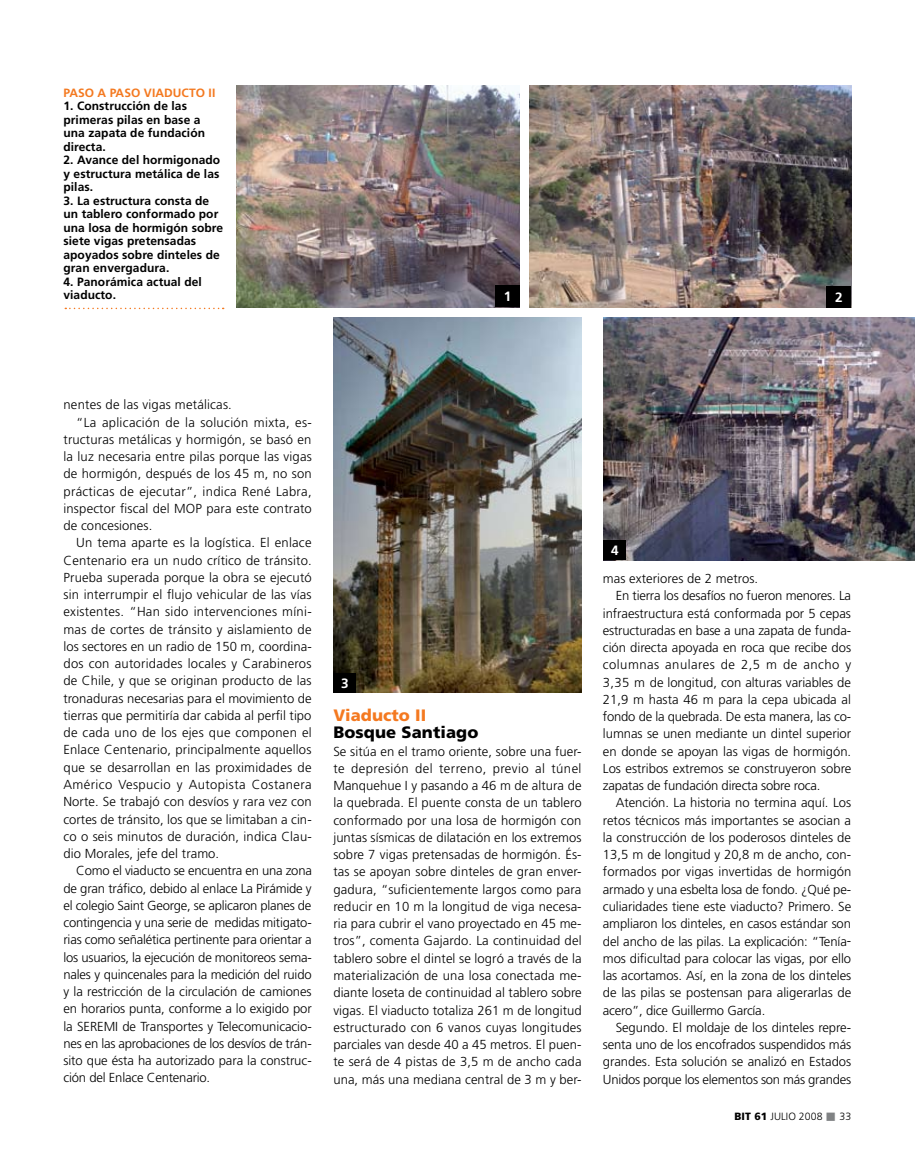
<style>
.page{position:relative;width:915px;height:1170px;background:#fff}
.page>*{position:absolute;margin:0;border:0;box-sizing:border-box;transform-origin:0 0}
.t1{font:900 16.5px "Frutiger";letter-spacing:.005em;color:#000}
.t2{font:900 16.5px "Frutiger";letter-spacing:.005em;color:#f47920}
.t3{font:700 13.5px "Frutiger";color:#fff}
.t4{font:300 13.05px/17.2px "Frutiger";color:#000;text-align:justify}
.t5{font:300 13.05px "Frutiger";letter-spacing:.02em;color:#000}
.t6{font:300 13.05px "Frutiger";letter-spacing:-.02em;color:#000}
.t7{font:300 13.05px "Frutiger";letter-spacing:.025em;color:#000}
.t8{font:300 13.05px "Frutiger";letter-spacing:.03em;color:#000}
.t9{font:300 13.05px "Frutiger";letter-spacing:.035em;color:#000}
.t10{font:700 12px/13.5px "Frutiger";letter-spacing:.005em;color:#000}
.t11{font:700 12px "Frutiger";letter-spacing:.005em;color:#f47920}
.t12{font:300 10.5px "Frutiger";letter-spacing:.005em;color:#000}
.s1{font-weight:900}
.s2{color:#808284}
</style>
<div class="page">
<img style="left:333px;top:317px;width:248px;height:375px">
<img style="left:236px;top:85px;width:283px;height:222px">
<img style="left:529px;top:85px;width:321px;height:222px">
<div style="left:495px;top:286px;width:24px;height:21px;background:#000"></div>
<div style="left:826px;top:286px;width:24px;height:21px;background:#000"></div>
<img style="left:603px;top:317px;width:311px;height:243px">
<div style="left:603px;top:540px;width:23px;height:20px;background:#000"></div>
<div style="left:333px;top:673px;width:23px;height:19px;background:#000"></div>
<svg style="left:65px;top:307px;width:158px;height:2px"></svg>
<p class="t11" style="left:63px;top:86px;width:149px">Paso a paso Viaducto II</p>
<p class="t10" style="left:63px;top:99px;width:143px">1. Construcción de las primeras pilas en base a una zapata de fundación directa.</p>
<p class="t10" style="left:63px;top:153px;width:158px;text-align:justify">2. Avance del hormigonado y estructura metálica de las pilas.</p>
<p class="t10" style="left:63px;top:194px;width:161px">3. La estructura consta de un tablero conformado por una losa de hormigón sobre siete vigas pretensadas apoyados sobre dinteles de gran envergadura.</p>
<p class="t10" style="left:63px;top:275px;width:140px">4. Panorámica actual del viaducto.</p>
<p class="t3" style="left:503px;top:288px;width:9px">1</p>
<p class="t3" style="left:834px;top:289px;width:9px">2</p>
<p class="t4" style="left:63px;top:396px;width:170px">nentes de las vigas metálicas.</p>
<p class="t7" style="left:76px;top:414px;width:237px">“La aplicación de la solución mixta, es-</p>
<p class="t4" style="left:63px;top:430px;width:249px">tructuras metálicas y hormigón, se basó en</p>
<p class="t4" style="left:63px;top:448px;width:250px">la luz necesaria entre pilas porque las vigas</p>
<p class="t4" style="left:63px;top:465px;width:250px">de hormigón, después de los 45 m, no son</p>
<p class="t7" style="left:63px;top:483px;width:250px">prácticas de ejecutar”, indica René Labra,</p>
<p class="t4" style="left:63px;top:499px;width:250px">inspector fiscal del MOP para este contrato</p>
<p class="t4" style="left:63px;top:517px;width:90px">de concesiones.</p>
<p class="t5" style="left:76px;top:535px;width:237px">U n tema aparte es la logística. El enlace</p>
<p class="t4" style="left:63px;top:551px;width:250px">Centenario era un nudo crítico de tránsito.</p>
<p class="t4" style="left:63px;top:568px;width:250px">Prueba superada porque la obra se ejecutó</p>
<p class="t4" style="left:63px;top:586px;width:249px">sin interrumpir el flujo vehicular de las vías</p>
<p class="t5" style="left:63px;top:604px;width:250px">existentes. “Han sido intervenciones míni-</p>
<p class="t4" style="left:63px;top:620px;width:249px">mas de cortes de tránsito y aislamiento de</p>
<p class="t4" style="left:63px;top:637px;width:250px">los sectores en un radio de 150 m, coordina-</p>
<p class="t5" style="left:63px;top:656px;width:249px">dos con autoridades locales y Carabineros</p>
<p class="t4" style="left:63px;top:672px;width:249px">de Chile, y que se originan producto de las</p>
<p class="t4" style="left:63px;top:689px;width:250px">tronaduras necesarias para el movimiento de</p>
<p class="t4" style="left:63px;top:706px;width:249px">tierras que permitiría dar cabida al perfil tipo</p>
<p class="t5" style="left:63px;top:725px;width:250px">de cada uno de los ejes que componen el</p>
<p class="t4" style="left:63px;top:741px;width:249px">Enlace Centenario, principalmente aquellos</p>
<p class="t5" style="left:63px;top:759px;width:249px">que se desarrollan en las proximidades de</p>
<p class="t8" style="left:63px;top:777px;width:249px">Américo Vespucio y Autopista Costanera</p>
<p class="t4" style="left:63px;top:793px;width:250px">Norte. Se trabajó con desvíos y rara vez con</p>
<p class="t4" style="left:63px;top:810px;width:250px">cortes de tránsito, los que se limitaban a cin-</p>
<p class="t4" style="left:63px;top:827px;width:250px">co o seis minutos de duración, indica Clau-</p>
<p class="t4" style="left:63px;top:844px;width:157px">dio Morales, jefe del tramo.</p>
<p class="t4" style="left:76px;top:862px;width:237px">Como el viaducto se encuentra en una zona</p>
<p class="t4" style="left:63px;top:879px;width:250px">de gran tráfico, debido al enlace La Pirámide y</p>
<p class="t4" style="left:63px;top:896px;width:249px">el colegio Saint George, se aplicaron planes de</p>
<p class="t6" style="left:63px;top:915px;width:250px">contingencia y una serie de medidas mitigato-</p>
<p class="t4" style="left:63px;top:931px;width:250px">rias como señalética pertinente para orientar a</p>
<p class="t4" style="left:63px;top:948px;width:250px">los usuarios, la ejecución de monitoreos sema-</p>
<p class="t4" style="left:63px;top:965px;width:250px">nales y quincenales para la medición del ruido</p>
<p class="t4" style="left:63px;top:982px;width:250px">y la restricción de la circulación de camiones</p>
<p class="t4" style="left:63px;top:1000px;width:249px">en horarios punta, conforme a lo exigido por</p>
<p class="t4" style="left:63px;top:1017px;width:250px">la SEREMI de Transportes y Telecomunicacio-</p>
<p class="t4" style="left:63px;top:1034px;width:250px">nes en las aprobaciones de los desvíos de trán-</p>
<p class="t4" style="left:63px;top:1051px;width:250px">sito que ésta ha autorizado para la construc-</p>
<p class="t4" style="left:63px;top:1069px;width:148px">ción del Enlace Centenario.</p>
<p class="t3" style="left:341px;top:675px;width:9px">3</p>
<p class="t2" style="left:333px;top:705px;width:94px">Viaducto II</p>
<p class="t1" style="left:333px;top:722px;width:146px">Bosque Santiago</p>
<p class="t4" style="left:333px;top:742px;width:250px">Se sitúa en el tramo oriente, sobre una fuer&shy;te depresión del terreno, previo al túnel Manquehue I y pasando a 46 m de altura de la quebrada. El puente consta de un tablero conformado por una losa de hormigón con juntas sísmicas de dilatación en los extremos sobre 7 vigas pretensadas de hormigón. És&shy;tas se apoyan sobre dinteles de gran enver&shy;gadura, “suficientemente largos como para reducir en 10 m la longitud de viga necesa&shy;ria para cubrir el vano proyectado en 45 me&shy;tros”, comenta Gajardo. La continuidad del tablero sobre el dintel se logró a través de la materialización de una losa conectada me&shy;diante loseta de continuidad al tablero sobre vigas. El viaducto totaliza 261 m de longitud estructurado con 6 vanos cuyas longitudes parciales van desde 40 a 45 metros. El puen&shy;te será de 4 pistas de 3,5 m de ancho cada una, más una mediana central de 3 m y ber-</p>
<p class="t3" style="left:611px;top:542px;width:9px">4</p>
<p class="t4" style="left:602px;top:570px;width:157px">mas exteriores de 2 metros.</p>
<p class="t4" style="left:615px;top:587px;width:237px">En tierra los desafíos no fueron menores. La</p>
<p class="t4" style="left:602px;top:604px;width:249px">infraestructura está conformada por 5 cepas</p>
<p class="t4" style="left:602px;top:621px;width:250px">estructuradas en base a una zapata de funda-</p>
<p class="t4" style="left:602px;top:639px;width:249px">ción directa apoyada en roca que recibe dos</p>
<p class="t9" style="left:602px;top:657px;width:250px">columnas anulares de 2,5 m de ancho y</p>
<p class="t4" style="left:602px;top:673px;width:249px">3,35 m de longitud, con alturas variables de</p>
<p class="t4" style="left:602px;top:690px;width:249px">21,9 m hasta 46 m para la cepa ubicada al</p>
<p class="t4" style="left:602px;top:708px;width:250px">fondo de la quebrada. De esta manera, las co-</p>
<p class="t4" style="left:602px;top:725px;width:250px">lumnas se unen mediante un dintel superior</p>
<p class="t4" style="left:602px;top:742px;width:250px">en donde se apoyan las vigas de hormigón.</p>
<p class="t4" style="left:602px;top:759px;width:250px">Los estribos extremos se construyeron sobre</p>
<p class="t4" style="left:602px;top:777px;width:219px">zapatas de fundación directa sobre roca.</p>
<p class="t4" style="left:615px;top:794px;width:237px">Atención. La historia no termina aquí. Los</p>
<p class="t4" style="left:602px;top:811px;width:250px">retos técnicos más importantes se asocian a</p>
<p class="t4" style="left:602px;top:828px;width:249px">la construcción de los poderosos dinteles de</p>
<p class="t4" style="left:602px;top:846px;width:250px">13,5 m de longitud y 20,8 m de ancho, con-</p>
<p class="t4" style="left:602px;top:863px;width:250px">formados por vigas invertidas de hormigón</p>
<p class="t4" style="left:602px;top:880px;width:250px">armado y una esbelta losa de fondo. ¿Qué pe-</p>
<p class="t4" style="left:602px;top:897px;width:250px">culiaridades tiene este viaducto? Primero. Se</p>
<p class="t4" style="left:602px;top:915px;width:249px">ampliaron los dinteles, en casos estándar son</p>
<p class="t4" style="left:602px;top:932px;width:250px">del ancho de las pilas. La explicación: “Tenía-</p>
<p class="t4" style="left:602px;top:949px;width:249px">mos dificultad para colocar las vigas, por ello</p>
<p class="t4" style="left:602px;top:966px;width:250px">las acortamos. Así, en la zona de los dinteles</p>
<p class="t4" style="left:602px;top:984px;width:250px">de las pilas se postensan para aligerarlas de</p>
<p class="t4" style="left:602px;top:1001px;width:164px">acero”, dice Guillermo García.</p>
<p class="t4" style="left:615px;top:1018px;width:237px">Segundo. El moldaje de los dinteles repre-</p>
<p class="t4" style="left:602px;top:1035px;width:249px">senta uno de los encofrados suspendidos más</p>
<p class="t4" style="left:602px;top:1053px;width:250px">grandes. Esta solución se analizó en Estados</p>
<p class="t6" style="left:602px;top:1071px;width:250px">U nidos porque los elementos son más grandes</p>
<p class="t12" style="left:734px;top:1110px;width:118px"><span class="s1">BIT 61</span> juliO 2008 <span class="s2">■</span> 33</p>
</div>
